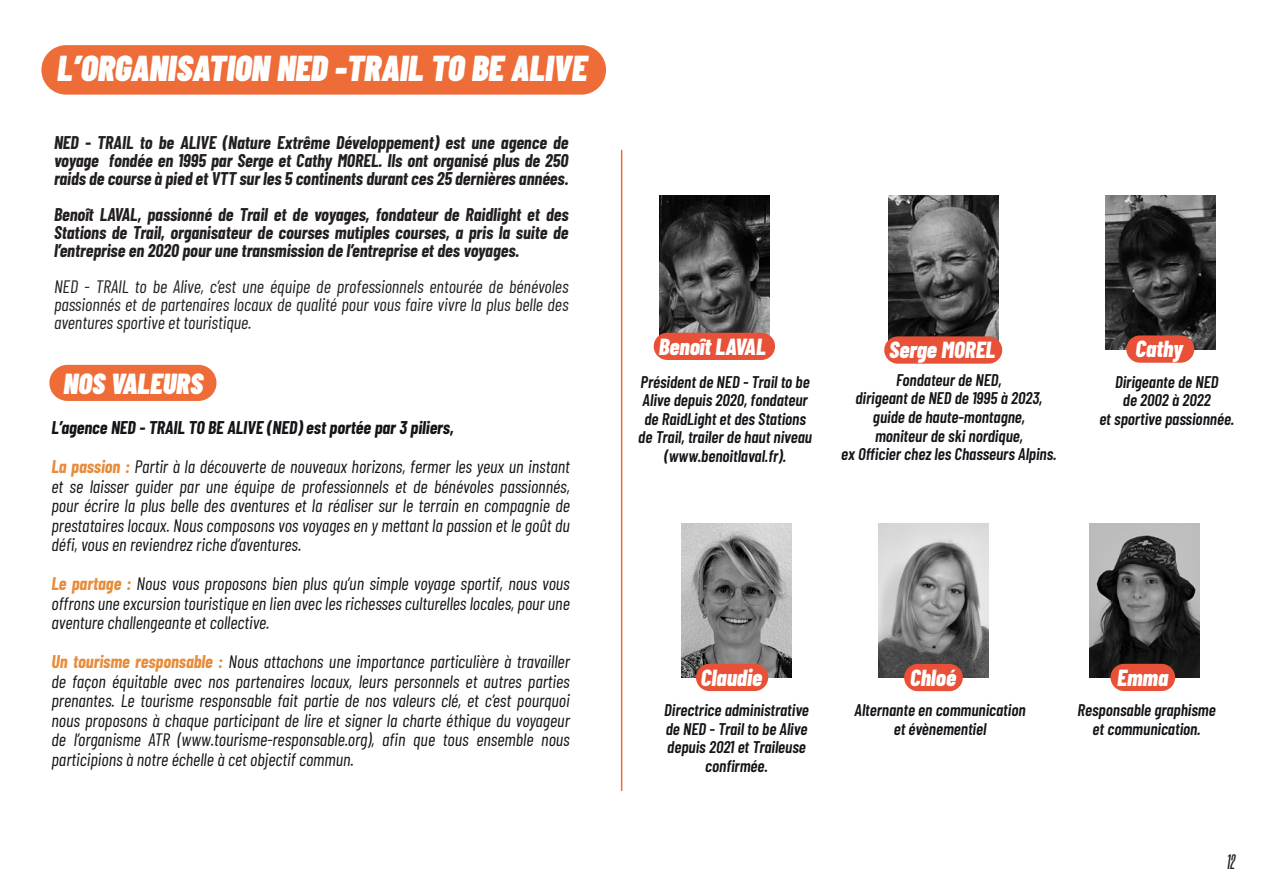
<style>
.page{position:relative;width:1263px;height:893px;background:#fff}
.page>*{position:absolute;margin:0;border:0;box-sizing:border-box;transform-origin:0 0}
.t1{font:italic 900 36px "Barlow Condensed";color:#fff}
.t2{font:italic 900 28.95px "Barlow Condensed";color:#fff}
.t3{font:italic 800 23.25px "Barlow Condensed";color:#fff}
.t4{font:italic 600 21px "Morganite";color:#231f20}
.t5{font:italic 18px/19.5px "Barlow Condensed";color:#141419;text-align:justify}
.t6{font:italic 700 18px/18px "Barlow Condensed";color:#231f20;text-align:justify}
.t7{font:italic 18px/18px "Barlow Condensed";color:#231f20;text-align:justify}
.t8{font:italic 700 18px "Barlow Condensed";color:#141419}
.t9{font:italic 600 16.8px/18.6px "Barlow Condensed";color:#141419;text-align:center}
.s1{font-weight:700;color:#e78c3a}
</style>
<div class="page">
<div style="left:41px;top:45px;width:565px;height:50px;background:#ee6c38;border-radius:25px"></div>
<div style="left:49px;top:365px;width:167px;height:36px;background:#ee6c38;border-radius:18px"></div>
<hr style="left:621px;top:150px;width:1px;height:641px;background:#ee6c38">
<img style="left:888px;top:196px;width:110px;height:144px">
<div style="left:884px;top:336px;width:118px;height:28px;background:#e85137;border-radius:14px"></div>
<img style="left:659px;top:196px;width:111px;height:140px">
<div style="left:654px;top:333px;width:121px;height:27px;background:#e85137;border-radius:14px"></div>
<img style="left:1105px;top:196px;width:110px;height:153px">
<img style="left:878px;top:524px;width:111px;height:154px">
<div style="left:904px;top:664px;width:59px;height:27px;background:#e85137;border-radius:14px"></div>
<img style="left:681px;top:524px;width:111px;height:154px">
<img style="left:1089px;top:524px;width:111px;height:154px">
<div style="left:696px;top:664px;width:72px;height:27px;background:#e85137;border-radius:14px"></div>
<div style="left:1126px;top:335px;width:68px;height:28px;background:#e85137;border-radius:14px"></div>
<div style="left:1110px;top:664px;width:65px;height:27px;background:#e85137;border-radius:14px"></div>
<p class="t1" style="left:57px;top:43px;width:532px">L’ORGANISATION NED -TRAIL TO BE ALIVE</p>
<p class="t6" style="left:54px;top:132px;width:516px">NED - TRAIL to be ALIVE (Nature Extrême Développement) est une agence de voyage fondée en 1995 par Serge et Cathy MOREL. Ils ont organisé plus de 250 raids de course à pied et VTT sur les 5 continents durant ces 25 dernières années.</p>
<p class="t6" style="left:54px;top:204px;width:516px">Benoît LAVAL, passionné de Trail et de voyages, fondateur de Raidlight et des Stations de Trail, organisateur de courses mutiples courses, a pris la suite de l’entreprise en 2020 pour une transmission de l’entreprise et des voyages.</p>
<p class="t7" style="left:54px;top:276px;width:516px">NED - TRAIL to be Alive, c’est une équipe de professionnels entourée de bénévoles passionnés et de partenaires locaux de qualité pour vous faire vivre la plus belle des aventures sportive et touristique.</p>
<p class="t2" style="left:64px;top:363px;width:141px">NOS VALEURS</p>
<p class="t8" style="left:51px;top:415px;width:404px">L’agence NED - TRAIL TO BE ALIVE (NED) est portée par 3 piliers,</p>
<p class="t5" style="left:51px;top:456px;width:520px"><span class="s1">La passion :</span> Partir à la découverte de nouveaux horizons, fermer les yeux un instant et se laisser guider par une équipe de professionnels et de bénévoles passionnés, pour écrire la plus belle des aventures et la réaliser sur le terrain en compagnie de prestataires locaux. Nous composons vos voyages en y mettant la passion et le goût du défi, vous en reviendrez riche d’aventures.</p>
<p class="t5" style="left:51px;top:573px;width:520px"><span class="s1">Le partage :</span> Nous vous proposons bien plus qu’un simple voyage sportif, nous vous offrons une excursion touristique en lien avec les richesses culturelles locales, pour une aventure challengeante et collective.</p>
<p class="t5" style="left:51px;top:651px;width:520px"><span class="s1">Un tourisme responsable :</span> Nous attachons une importance particulière à travailler de façon équitable avec nos partenaires locaux, leurs personnels et autres parties prenantes. Le tourisme responsable fait partie de nos valeurs clé, et c’est pourquoi nous proposons à chaque participant de lire et signer la charte éthique du voyageur de l’organisme ATR (www.tourisme-responsable.org), afin que tous ensemble nous participions à notre échelle à cet objectif commun.</p>
<p class="t3" style="left:659px;top:330px;width:109px">Benoît LAVAL</p>
<p class="t9" style="left:638px;top:371px;width:175px">Président de NED - Trail to be<br>Alive depuis 2020, fondateur de RaidLight et des Stations de Trail, trailer de haut niveau (www.benoitlaval.fr).</p>
<p class="t3" style="left:889px;top:334px;width:108px">Serge MOREL</p>
<p class="t9" style="left:896px;top:369px;width:107px">Fondateur de NED,</p>
<p class="t9" style="left:855px;top:388px;width:189px">dirigeant de NED de 1995 à 2023,</p>
<p class="t9" style="left:873px;top:407px;width:154px">guide de haute-montagne,</p>
<p class="t9" style="left:841px;top:425px;width:217px">moniteur de ski nordique,<br>ex Officier chez les Chasseurs Alpins.</p>
<p class="t3" style="left:1135px;top:333px;width:49px">Cathy</p>
<p class="t9" style="left:1115px;top:371px;width:105px">Dirigeante de NED</p>
<p class="t9" style="left:1123px;top:390px;width:89px">de 2002 à 2022</p>
<p class="t9" style="left:1099px;top:408px;width:136px">et sportive passionnée.</p>
<p class="t3" style="left:701px;top:661px;width:63px">Claudie</p>
<p class="t3" style="left:1117px;top:661px;width:53px">Emma</p>
<p class="t3" style="left:910px;top:661px;width:48px">Chloé</p>
<p class="t9" style="left:664px;top:699px;width:146px">Directrice administrative</p>
<p class="t9" style="left:666px;top:718px;width:143px;text-align:left">de NED - Trail to be Alive depuis 2021 et Traileuse</p>
<p class="t9" style="left:705px;top:755px;width:64px">confirmée.</p>
<p class="t9" style="left:854px;top:699px;width:173px">Alternante en communication et évènementiel</p>
<p class="t9" style="left:1078px;top:699px;width:140px">Responsable graphisme et communication.</p>
<p class="t4" style="left:1227px;top:851px;width:10px">12</p>
</div>
